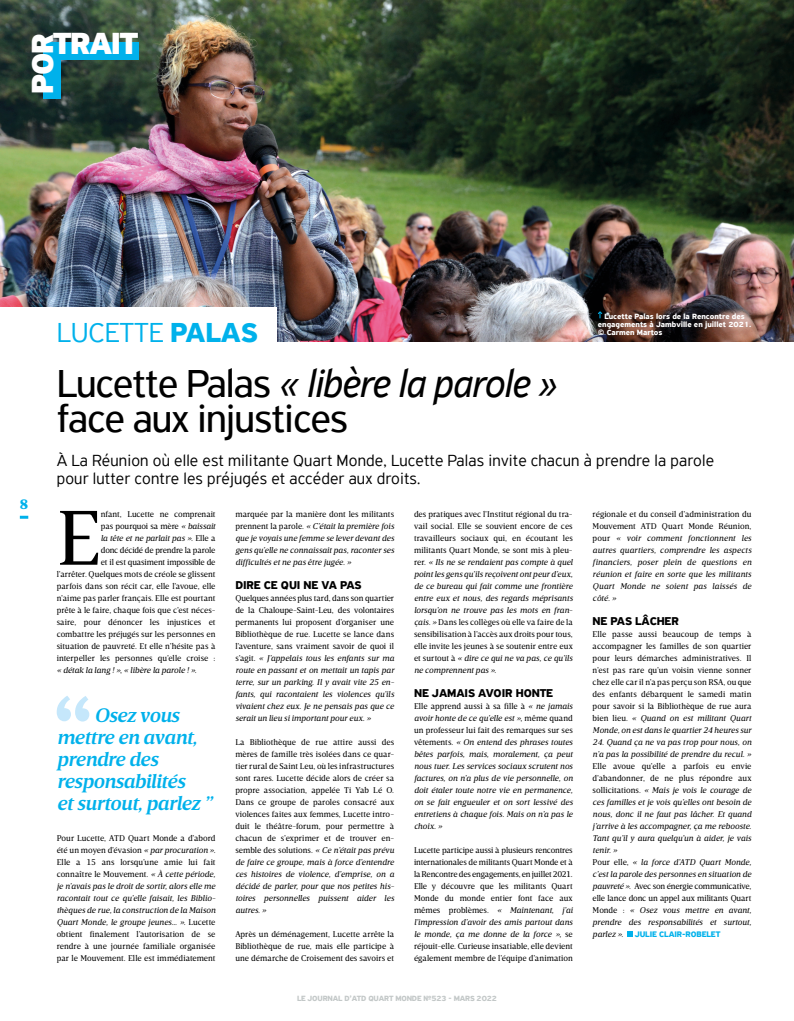
<style>
.page{position:relative;width:794px;height:1021px;background:#fff}
.page>*{position:absolute;margin:0;border:0;box-sizing:border-box;transform-origin:0 0}
.t1{font:79.1px "Breve Text";color:#000}
.t2{font:41.1px/35px "PF Highway Sans Pro";letter-spacing:-.025em;color:#000}
.t3{font:900 32.3px "PF Highway Sans Pro";letter-spacing:-.04em;color:#fff}
.t4{font:300 29px "PF Highway Sans Pro";color:#00b1eb}
.t5{font:italic 600 20px/22px "Breve Text";letter-spacing:-.02em;color:#00b1eb}
.t6{font:300 17px/18px "PF Highway Sans Pro";letter-spacing:.01em;color:#000}
.t7{font:900 14px "Breve Text";color:#00b1eb}
.t8{font:700 12px "PF Highway Sans Pro";letter-spacing:-.01em;color:#000}
.t9{font:8.5px/12px "Breve Text";color:#000;text-align:justify}
.t10{font:italic 8.5px/12px "Breve Text";color:#000;text-align:justify}
.t11{font:8.5px "Breve Text";letter-spacing:-.02em;color:#000}
.t12{font:8.5px "Breve Text";letter-spacing:-.025em;color:#000}
.t13{font:700 8.5px "PF Highway Sans Pro";letter-spacing:-.01em;color:#00b1eb}
.t14{font:700 8px/8px "PF Highway Sans Pro";color:#fff}
.t15{font:700 8px "PF Highway Sans Pro";letter-spacing:-.02em;color:#c3c8c8}
.s1{font-weight:700}
.s2{font-style:italic}
.s3{font-style:normal}
</style>
<div class="page">
<svg style="left:20px;top:515px;width:8px;height:3px"></svg>
<img style="left:0;top:0;width:794px;height:342px">
<div style="left:0;top:307px;width:276px;height:61px;background:#fff"></div>
<svg style="left:627px;top:931px;width:5px;height:5px"></svg>
<svg style="left:57px;top:696px;width:32px;height:25px"></svg>
<div style="left:43px;top:43px;width:95px;height:17px;background:#00b1eb"></div>
<div style="left:43px;top:43px;width:18px;height:56px;background:#00b1eb"></div>
<svg style="left:597px;top:310px;width:6px;height:8px"></svg>
<h3 class="t3" style="left:23px;top:94px;width:61px;rotate:-90deg">POR</h3>
<h3 class="t3" style="left:53px;top:23px;width:87px">TRAIT</h3>
<h3 class="t4" style="left:57px;top:315px;width:203px">LUCETTE <span class="s1">PALAS</span></h3>
<h2 class="t2" style="left:57px;top:365px;width:502px">Lucette Palas <span class="s2">« libère la parole » </span>face aux injustices</h2>
<p class="t14" style="left:598px;top:312px;width:155px;text-indent:7px">Lucette Palas lors de la Rencontre des engagements à Jambville en juillet 2021. © Carmen Martos</p>
<h3 class="t7" style="left:20px;top:496px;width:10px">8</h3>
<h3 class="t6" style="left:57px;top:452px;width:659px">À La Réunion où elle est militante Quart Monde, Lucette Palas invite chacun à prendre la parole pour lutter contre les préjugés et accéder aux droits.</h3>
<h1 class="t1" style="left:57px;top:493px;width:46px">E</h1>
<p class="t9" style="left:101px;top:508px;width:116px">nfant, Lucette ne comprenait</p>
<p class="t9" style="left:101px;top:520px;width:116px">pas pourquoi sa mère <span class="s2">« baissait</span></p>
<p class="t10" style="left:101px;top:532px;width:116px">la tête et ne parlait pas ». <span class="s3">Elle a</span></p>
<p class="t12" style="left:101px;top:545px;width:116px">donc décidé de prendre la parole</p>
<p class="t11" style="left:101px;top:557px;width:116px">et il est quasiment impossible de</p>
<p class="t9" style="left:57px;top:568px;width:160px">l’arrêter. Quelques mots de créole se glissent</p>
<p class="t9" style="left:57px;top:580px;width:160px">parfois dans son récit car, elle l’avoue, elle</p>
<p class="t9" style="left:57px;top:592px;width:160px">n’aime pas parler français. Elle est pourtant</p>
<p class="t9" style="left:57px;top:604px;width:160px">prête à le faire, chaque fois que c’est néces-</p>
<p class="t9" style="left:57px;top:616px;width:160px">saire, pour dénoncer les injustices et</p>
<p class="t9" style="left:57px;top:628px;width:160px">combattre les préjugés sur les personnes en</p>
<p class="t9" style="left:57px;top:640px;width:160px">situation de pauvreté. Et elle n’hésite pas à</p>
<p class="t9" style="left:57px;top:652px;width:160px">interpeller les personnes qu’elle croise :</p>
<p class="t10" style="left:57px;top:664px;width:141px">« détak la lang ! »<span class="s3">,</span> « libère la parole ! »<span class="s3">.</span></p>
<h3 class="t5" style="left:57px;top:704px;width:157px;text-indent:38px">Osez vous mettre en avant, prendre des responsabilités<br>et surtout, parlez ”</h3>
<p class="t9" style="left:57px;top:832px;width:160px">Pour Lucette, ATD Quart Monde a d’abord été un moyen d’évasion <span class="s2">« par procuration »</span>.<br>Elle a 15 ans lorsqu’une amie lui fait connaître le Mouvement. <span class="s2">« À cette période, je n’avais pas le droit de sortir, alors elle me racontait tout ce qu’elle faisait, les Biblio&shy;thèques de rue, la construction de la Maison Quart Monde, le groupe jeunes... »</span>. Lucette obtient finalement l’autorisation de se rendre à une journée familiale organisée par le Mouvement. Elle est immédiatement</p>
<p class="t10" style="left:235px;top:508px;width:160px"><span class="s3">marquée par la manière dont les militants prennent la parole.</span> « C’était la première fois que je voyais une femme se lever devant des gens qu’elle ne connaissait pas, raconter ses difficultés et ne pas être jugée. »</p>
<h3 class="t8" style="left:235px;top:577px;width:128px">DIRE CE QUI NE VA PAS</h3>
<p class="t10" style="left:235px;top:592px;width:160px"><span class="s3">Quelques années plus tard, dans son quartier de la Chaloupe-Saint-Leu, des volontaires permanents lui proposent d’organiser une Bibliothèque de rue. Lucette se lance dans l’aventure, sans vraiment savoir de quoi il s’agit.</span> « J’appelais tous les enfants sur ma route en passant et on mettait un tapis par terre, sur un parking. Il y avait vite 25 en&shy;fants, qui racontaient les violences qu’ils vivaient chez eux. Je ne pensais pas que ce serait un lieu si important pour eux. »</p>
<p class="t9" style="left:235px;top:736px;width:160px">La Bibliothèque de rue attire aussi des mères de famille très isolées dans ce quar&shy;tier rural de Saint Leu, où les infrastructures sont rares. Lucette décide alors de créer sa propre association, appelée Ti Yab Lé O.<br>Dans ce groupe de paroles consacré aux violences faites aux femmes, Lucette intro&shy;duit le théâtre-forum, pour permettre à chacun de s’exprimer et de trouver en&shy;semble des solutions. <span class="s2">« Ce n’était pas prévu de faire ce groupe, mais à force d’entendre ces histoires de violence, d’emprise, on a décidé de parler, pour que nos petites his&shy;toires personnelles puissent aider les autres. »</span></p>
<p class="t9" style="left:235px;top:928px;width:160px">Après un déménagement, Lucette arrête la Bibliothèque de rue, mais elle participe à une démarche de Croisement des savoirs et</p>
<p class="t9" style="left:414px;top:508px;width:160px">des pratiques avec l’Institut régional du tra&shy;vail social. Elle se souvient encore de ces travailleurs sociaux qui, en écoutant les militants Quart Monde, se sont mis à pleu&shy;rer. <span class="s2">« Ils ne se rendaient pas compte à quel point les gens qu’ils reçoivent ont peur d’eux, de ce bureau qui fait comme une frontière entre eux et nous, des regards méprisants lorsqu’on ne trouve pas les mots en fran&shy;çais. »</span> Dans les collèges où elle va faire de la sensibilisation à l’accès aux droits pour tous, elle invite les jeunes à se soutenir entre eux et surtout à <span class="s2">« dire ce qui ne va pas, ce qu’ils ne comprennent pas »</span>.</p>
<h3 class="t8" style="left:414px;top:685px;width:141px">NE JAMAIS AVOIR HONTE</h3>
<p class="t10" style="left:414px;top:700px;width:160px"><span class="s3">Elle apprend aussi à sa fille à</span> « ne jamais avoir honte de ce qu’elle est »<span class="s3">, même quand un professeur lui fait des remarques sur ses vêtements.</span> « On entend des phrases toutes bêtes parfois, mais, moralement, ça peut nous tuer. Les services sociaux scrutent nos factures, on n’a plus de vie personnelle, on doit étaler toute notre vie en permanence, on se fait engueuler et on sort lessivé des entretiens à chaque fois. Mais on n’a pas le choix. »</p>
<p class="t9" style="left:414px;top:844px;width:160px">Lucette participe aussi à plusieurs rencontres internationales de militants Quart Monde et à la Rencontre des engagements, en juillet 2021.<br>Elle y découvre que les militants Quart Monde du monde entier font face aux mêmes problèmes. <span class="s2">« Maintenant, j’ai l’impression d’avoir des amis partout dans le monde, ça me donne de la force »</span>, se réjouit-elle. Curieuse insatiable, elle devient également membre de l’équipe d’animation</p>
<p class="t15" style="left:297px;top:993px;width:201px">LE JOURNAL D’ATD QUART MONDE №523 - MARS 2022</p>
<p class="t10" style="left:592px;top:508px;width:160px"><span class="s3">régionale et du conseil d’administration du Mouvement ATD Quart Monde Réunion, pour</span> « voir comment fonctionnent les autres quartiers, comprendre les aspects financiers, poser plein de questions en réunion et faire en sorte que les militants Quart Monde ne soient pas laissés de côté. »</p>
<h3 class="t8" style="left:592px;top:613px;width:88px">NE PAS LÂCHER</h3>
<p class="t9" style="left:592px;top:628px;width:160px">Elle passe aussi beaucoup de temps à accompagner les familles de son quartier pour leurs démarches administratives. Il n’est pas rare qu’un voisin vienne sonner chez elle car il n’a pas perçu son RSA, ou que des enfants débarquent le samedi matin pour savoir si la Bibliothèque de rue aura bien lieu. <span class="s2">« Quand on est militant Quart Monde, on est dans le quartier 24 heures sur</span></p>
<p class="t10" style="left:592px;top:736px;width:160px">24. Quand ça ne va pas trop pour nous, on n’a pas la possibilité de prendre du recul. »</p>
<p class="t10" style="left:592px;top:760px;width:160px;text-align:left"><span class="s3">Elle avoue qu’elle a parfois eu envie d’abandonner, de ne plus répondre aux sollicitations.</span> « Mais je vois le courage de ces familles et je vois qu’elles ont besoin de nous, donc il ne faut pas lâcher. Et quand j’arrive à les accompagner, ça me rebooste.<br>Tant qu’il y aura quelqu’un à aider, je vais tenir. »<br><span class="s3">Pour elle,</span> « la force d’ATD Quart Monde, c’est la parole des personnes en situation de pauvreté »<span class="s3">. Avec son énergie communicative, elle lance donc un appel aux militants Quart Monde :</span> « Osez vous mettre en avant, prendre des responsabilités et surtout, parlez ».</p>
<p class="t13" style="left:634px;top:929px;width:87px">JULIE CLAIR-ROBELET</p>
</div>
